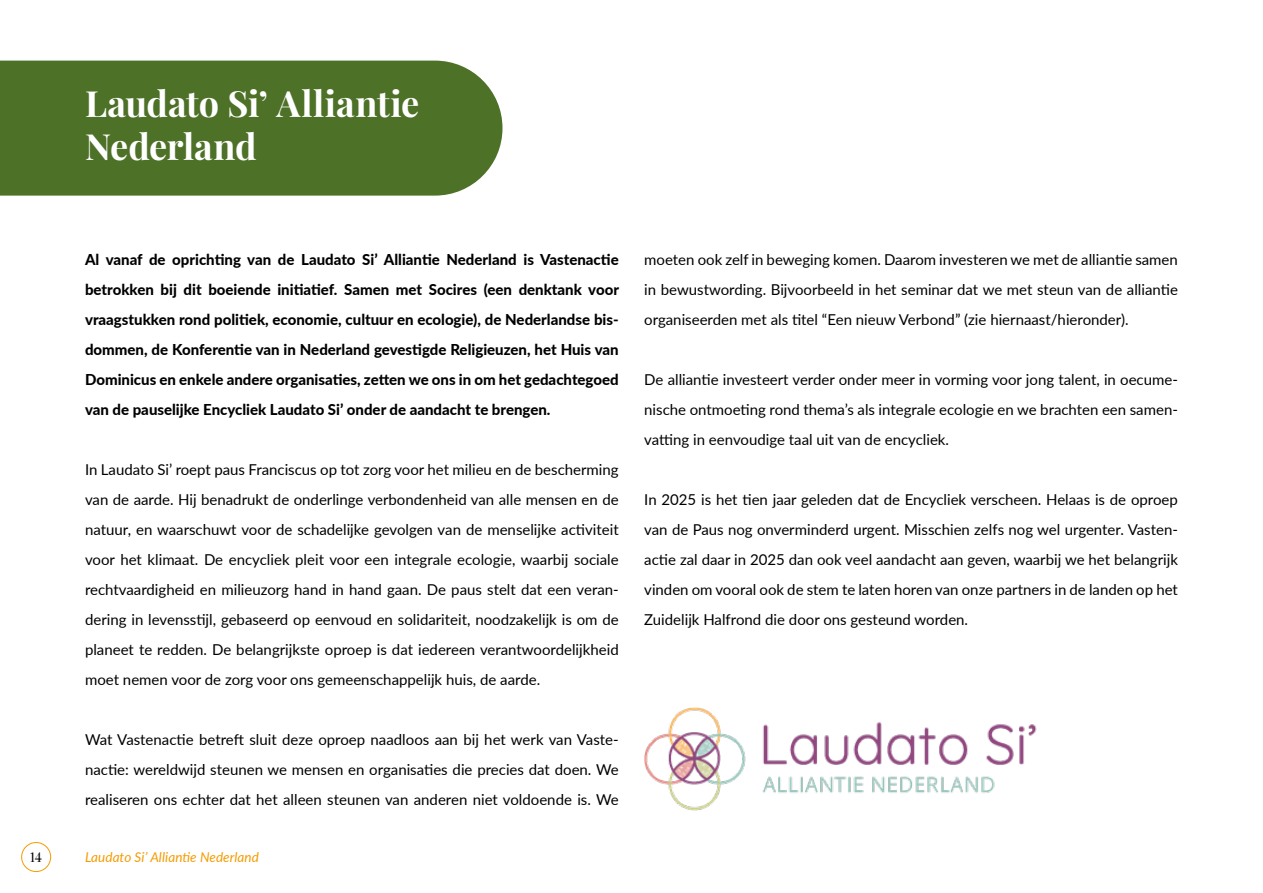
<style>
.page{position:relative;width:1263px;height:893px;background:#fff}
.page>*{position:absolute;margin:0;border:0;box-sizing:border-box;transform-origin:0 0}
.t1{font:700 36px/43.2px "Playfair Display";color:#fff}
.t2{font:15px/30px "Lato";color:#000;text-align:justify}
.t3{font:900 15px/30px "Lato";color:#000;text-align:justify}
.t4{font:italic 13.5px "Lato";letter-spacing:.005em;color:#f59c00}
.t5{font:13.5px "Playfair Display";color:#000}
</style>
<div class="page">
<div style="left:0;top:61px;width:502px;height:135px;background:#4e7128"></div>
<img style="left:644px;top:708px;width:393px;height:103px">
<div style="left:21px;top:842px;width:30px;height:30px;border:1px solid #f59c00;border-radius:50%"></div>
<h1 class="t1" style="left:85px;top:78px;width:336px">Laudato Si’ Alliantie<br>Nederland</h1>
<p class="t3" style="left:85px;top:244px;width:535px">Al vanaf de oprichting van de Laudato Si’ Alliantie Nederland is Vastenactie betrokken bij dit boeiende initiatief. Samen met Socires (een denktank voor vraagstukken rond politiek, economie, cultuur en ecologie), de Nederlandse bis&shy;dommen, de Konferentie van in Nederland gevestigde Religieuzen, het Huis van Dominicus en enkele andere organisaties, zetten we ons in om het gedachtegoed van de pauselijke Encycliek Laudato Si’ onder de aandacht te brengen.</p>
<p class="t2" style="left:85px;top:454px;width:535px">In Laudato Si’ roept paus Franciscus op tot zorg voor het milieu en de bescherming van de aarde. Hij benadrukt de onderlinge verbondenheid van alle mensen en de natuur, en waarschuwt voor de schadelijke gevolgen van de menselijke activiteit voor het klimaat. De encycliek pleit voor een integrale ecologie, waarbij sociale rechtvaardigheid en milieuzorg hand in hand gaan. De paus stelt dat een veran&shy;dering in levensstijl, gebaseerd op eenvoud en solidariteit, noodzakelijk is om de planeet te redden. De belangrijkste oproep is dat iedereen verantwoordelijkheid moet nemen voor de zorg voor ons gemeenschappelijk huis, de aarde.</p>
<p class="t2" style="left:85px;top:724px;width:535px">Wat Vastenactie betreft sluit deze oproep naadloos aan bij het werk van Vaste&shy;nactie: wereldwijd steunen we mensen en organisaties die precies dat doen. We realiseren ons echter dat het alleen steunen van anderen niet voldoende is. We</p>
<p class="t5" style="left:30px;top:846px;width:14px">14</p>
<p class="t4" style="left:85px;top:847px;width:175px">Laudato Si’ Alliantie Nederland</p>
<p class="t2" style="left:644px;top:244px;width:535px">moeten ook zelf in beweging komen. Daarom investeren we met de alliantie samen in bewustwording. Bijvoorbeeld in het seminar dat we met steun van de alliantie organiseerden met als titel “Een nieuw Verbond” (zie hiernaast/hieronder).</p>
<p class="t2" style="left:644px;top:364px;width:535px">De alliantie investeert verder onder meer in vorming voor jong talent, in oecume&shy;nische ontmoeting rond thema’s als integrale ecologie en we brachten een samen&shy;vatting in eenvoudige taal uit van de encycliek.</p>
<p class="t2" style="left:644px;top:484px;width:535px">In 2025 is het tien jaar geleden dat de Encycliek verscheen. Helaas is de oproep van de Paus nog onverminderd urgent. Misschien zelfs nog wel urgenter. Vasten&shy;actie zal daar in 2025 dan ook veel aandacht aan geven, waarbij we het belangrijk vinden om vooral ook de stem te laten horen van onze partners in de landen op het Zuidelijk Halfrond die door ons gesteund worden.</p>
</div>
